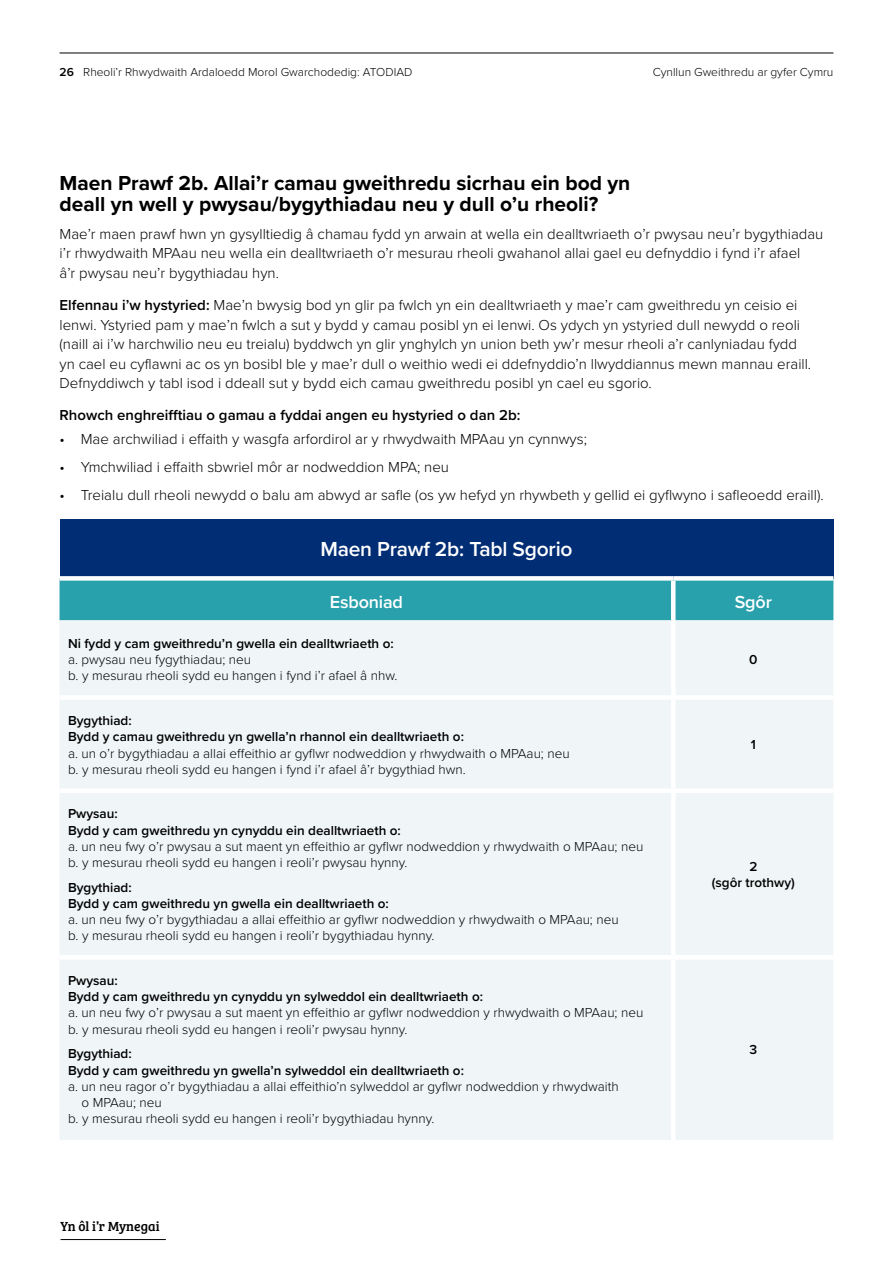
<style>
.page{position:relative;width:893px;height:1263px;background:#fff}
.page>*{position:absolute;margin:0;border:0;box-sizing:border-box;transform-origin:0 0}
.H2_Sub_Headings{font:700 21px/21px "Proxima Nova";color:#000}
.H2_Table_Sub_Centred{font:600 21px "Proxima Nova";letter-spacing:-.01em;color:#fff}
.H3_Table_Centred_Hea{font:600 18px "Proxima Nova";letter-spacing:-.01em;color:#fff}
.Body_Text{font:300 15px/19.5px "Proxima Nova";color:#000}
.Bullets{font:300 15px "Proxima Nova";color:#000}
.Last_Bullet{font:300 15px "Proxima Nova";color:#000}
.Body_before_Bullets{font:600 15px "Proxima Nova";color:#000}
.back_to_index{font:13.65px "Bree Serif";color:#000}
.Table_Text_9pt{font:300 13.5px/16.2px "Proxima Nova";color:#000}
.Table_Text_No_Space{font:300 13.5px/16.2px "Proxima Nova";color:#000}
.Table_Text_No_Space-2{font:600 13.5px/16.2px "Proxima Nova";color:#000}
.Table_Body_Before_Bu{font:300 13.5px/16.2px "Proxima Nova";color:#000}
.Table_Text_Centred{font:600 13.5px/16.2px "Proxima Nova";color:#000;text-align:center}
.t1{font:300 12px "Proxima Nova";color:#000}
.s1{font-weight:600}
</style>
<div class="page">
<hr style="left:60px;top:53px;width:773px;height:1px;background:#000">
<div style="left:60px;top:519px;width:773px;height:59px;background:#002d74"></div>
<div style="left:60px;top:581px;width:773px;height:39px;background:#28a1ac"></div>
<div style="left:60px;top:620px;width:773px;height:520px;background:#f0f6f8"></div>
<hr style="left:671px;top:620px;width:4px;height:75px;background:#fff">
<div style="left:60px;top:695px;width:613px;height:5px;background:#fff"></div>
<div style="left:673px;top:695px;width:160px;height:5px;background:#fff"></div>
<hr style="left:671px;top:700px;width:4px;height:88px;background:#fff">
<div style="left:60px;top:788px;width:613px;height:5px;background:#fff"></div>
<div style="left:673px;top:788px;width:160px;height:5px;background:#fff"></div>
<hr style="left:671px;top:793px;width:4px;height:162px;background:#fff">
<hr style="left:60px;top:955px;width:613px;height:4px;background:#fff">
<hr style="left:673px;top:955px;width:160px;height:4px;background:#fff">
<hr style="left:671px;top:959px;width:4px;height:181px;background:#fff">
<div style="left:60px;top:576px;width:613px;height:5px;background:#fff"></div>
<div style="left:673px;top:576px;width:160px;height:5px;background:#fff"></div>
<hr style="left:671px;top:581px;width:4px;height:39px;background:#fff">
<hr style="left:61px;top:1239px;width:105px;height:1px;background:#000">
<p class="t1" style="left:60px;top:63px;width:354px"><span class="s1">26</span> Rheoli’r Rhwydwaith Ardaloedd Morol Gwarchodedig: ATODIAD</p>
<p class="t1" style="left:653px;top:63px;width:182px">Cynllun Gweithredu ar gyfer Cymru</p>
<h2 class="H2_Sub_Headings" style="left:60px;top:172px;width:572px">Maen Prawf 2b. Allai’r camau gweithredu sicrhau ein bod yn deall yn well y pwysau/bygythiadau neu y dull o’u rheoli?</h2>
<p class="Body_Text" style="left:60px;top:223px;width:765px">Mae’r maen prawf hwn yn gysylltiedig â chamau fydd yn arwain at wella ein dealltwriaeth o’r pwysau neu’r bygythiadau i’r rhwydwaith MPAau neu wella ein dealltwriaeth o’r mesurau rheoli gwahanol allai gael eu defnyddio i fynd i’r afael<br>â’r pwysau neu’r bygythiadau hyn.</p>
<p class="Body_Text" style="left:60px;top:294px;width:753px"><span class="s1">Elfennau i’w hystyried:</span> Mae’n bwysig bod yn glir pa fwlch yn ein dealltwriaeth y mae’r cam gweithredu yn ceisio ei lenwi. Ystyried pam y mae’n fwlch a sut y bydd y camau posibl yn ei lenwi. Os ydych yn ystyried dull newydd o reoli (naill ai i’w harchwilio neu eu treialu) byddwch yn glir ynghylch yn union beth yw’r mesur rheoli a’r canlyniadau fydd yn cael eu cyflawni ac os yn bosibl ble y mae’r dull o weithio wedi ei ddefnyddio’n llwyddiannus mewn mannau eraill.<br>Defnyddiwch y tabl isod i ddeall sut y bydd eich camau gweithredu posibl yn cael eu sgorio.</p>
<p class="Body_before_Bullets" style="left:60px;top:404px;width:462px">Rhowch enghreifftiau o gamau a fyddai angen eu hystyried o dan 2b:</p>
<p class="Bullets" style="left:60px;top:428px;width:529px">• Mae archwiliad i effaith y wasgfa arfordirol ar y rhwydwaith MPAau yn cynnwys;</p>
<p class="Bullets" style="left:60px;top:456px;width:391px">• Ymchwiliad i effaith sbwriel môr ar nodweddion MPA; neu</p>
<p class="Last_Bullet" style="left:60px;top:484px;width:766px">• Treialu dull rheoli newydd o balu am abwyd ar safle (os yw hefyd yn rhywbeth y gellid ei gyflwyno i safleoedd eraill).</p>
<h2 class="H2_Table_Sub_Centred" style="left:320px;top:533px;width:254px">Maen Prawf 2b: Tabl Sgorio</h2>
<h3 class="H3_Table_Centred_Hea" style="left:330px;top:588px;width:75px">Esboniad</h3>
<h3 class="H3_Table_Centred_Hea" style="left:735px;top:588px;width:39px">Sgôr</h3>
<p class="Table_Body_Before_Bu" style="left:68px;top:635px;width:331px"><span class="s1">Ni fydd y cam gweithredu’n gwella ein dealltwriaeth o: </span>a. pwysau neu fygythiadau; neu<br>b. y mesurau rheoli sydd eu hangen i fynd i’r afael â nhw.</p>
<p class="Table_Text_Centred" style="left:749px;top:651px;width:10px">0</p>
<p class="Table_Text_9pt" style="left:68px;top:712px;width:503px"><span class="s1">Bygythiad:<br>Bydd y camau gweithredu yn gwella’n rhannol ein dealltwriaeth o:<br></span>a. un o’r bygythiadau a allai effeithio ar gyflwr nodweddion y rhwydwaith o MPAau; neu b. y mesurau rheoli sydd eu hangen i fynd i’r afael â’r bygythiad hwn.</p>
<p class="Table_Text_No_Space-2" style="left:68px;top:805px;width:334px">Pwysau:<br>Bydd y cam gweithredu yn cynyddu ein dealltwriaeth o:</p>
<p class="Table_Text_No_Space" style="left:68px;top:837px;width:577px">a. un neu fwy o’r pwysau a sut maent yn effeithio ar gyflwr nodweddion y rhwydwaith o MPAau; neu</p>
<p class="Table_Text_9pt" style="left:68px;top:854px;width:341px">b. y mesurau rheoli sydd eu hangen i reoli’r pwysau hynny.</p>
<p class="Table_Text_No_Space-2" style="left:68px;top:879px;width:322px">Bygythiad:<br>Bydd y cam gweithredu yn gwella ein dealltwriaeth o:</p>
<p class="Table_Text_9pt" style="left:68px;top:911px;width:552px">a. un neu fwy o’r bygythiadau a allai effeithio ar gyflwr nodweddion y rhwydwaith o MPAau; neu b. y mesurau rheoli sydd eu hangen i reoli’r bygythiadau hynny.</p>
<p class="Table_Text_No_Space-2" style="left:68px;top:972px;width:417px">Pwysau:<br>Bydd y cam gweithredu yn cynyddu yn sylweddol ein dealltwriaeth o:</p>
<p class="Table_Text_No_Space" style="left:68px;top:1004px;width:577px">a. un neu fwy o’r pwysau a sut maent yn effeithio ar gyflwr nodweddion y rhwydwaith o MPAau; neu</p>
<p class="Table_Text_9pt" style="left:68px;top:1020px;width:341px">b. y mesurau rheoli sydd eu hangen i reoli’r pwysau hynny.</p>
<p class="Table_Text_No_Space-2" style="left:68px;top:1045px;width:397px">Bygythiad:<br>Bydd y cam gweithredu yn gwella’n sylweddol ein dealltwriaeth o:</p>
<p class="Table_Text_No_Space" style="left:82px;top:1077px;width:539px;text-indent:-13px">a. un neu ragor o’r bygythiadau a allai effeithio’n sylweddol ar gyflwr nodweddion y rhwydwaith o MPAau; neu</p>
<p class="Table_Text_9pt" style="left:68px;top:1110px;width:368px">b. y mesurau rheoli sydd eu hangen i reoli’r bygythiadau hynny.</p>
<p class="back_to_index" style="left:61px;top:1216px;width:101px">Yn ôl i’r Mynegai</p>
<p class="Table_Text_Centred" style="left:751px;top:736px;width:7px">1</p>
<p class="Table_Text_Centred" style="left:712px;top:858px;width:85px">2<br>(sgôr trothwy)</p>
<p class="Table_Text_Centred" style="left:749px;top:1041px;width:9px">3</p>
</div>
